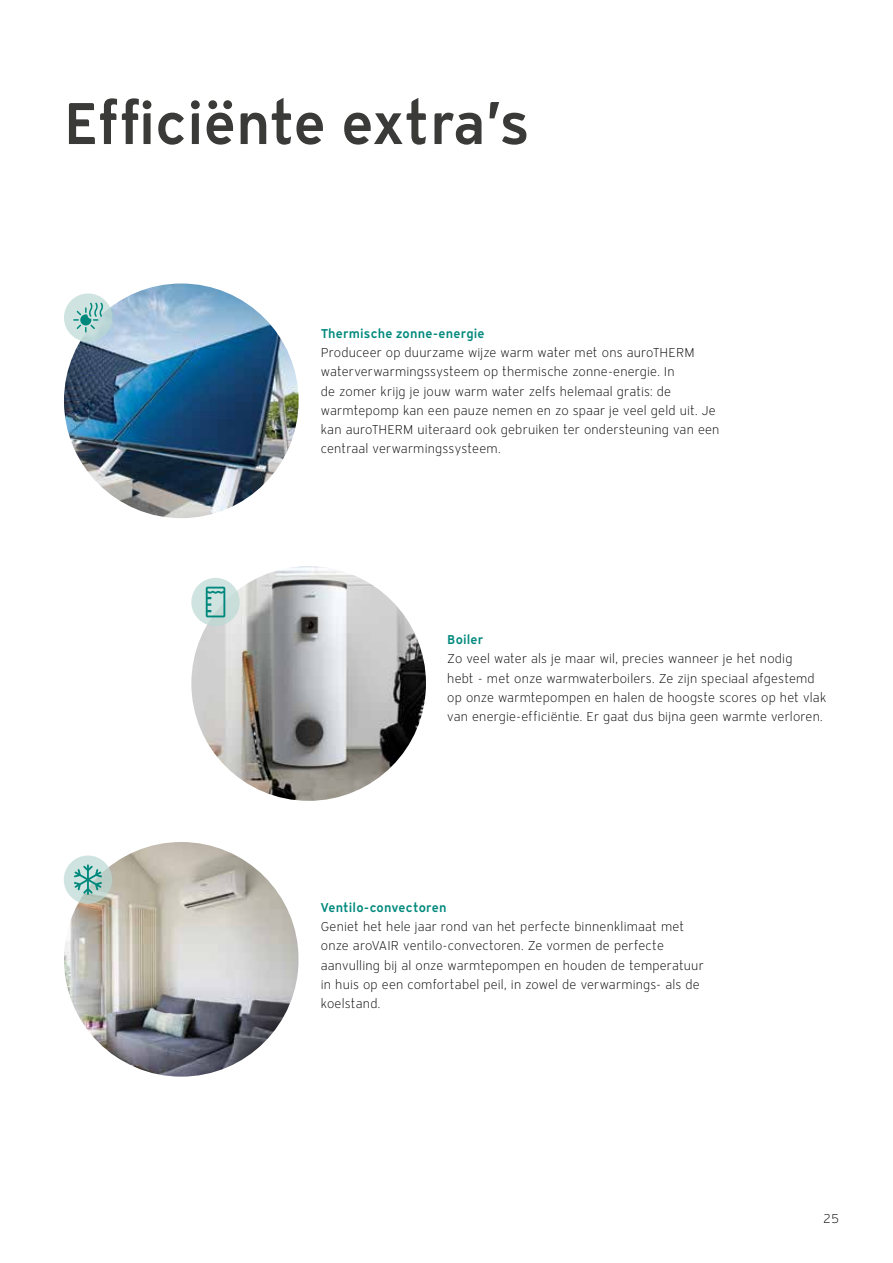
<style>
.page{position:relative;width:893px;height:1263px;background:#fff}
.page>*{position:absolute;margin:0;border:0;box-sizing:border-box;transform-origin:0 0}
.t1{font:600 58.5px "Vaillant 16";letter-spacing:-.015em;color:#3a3a39}
.t2{font:300 12.75px/19.2px "Vaillant 16";letter-spacing:.01em;color:#000}
.t3{font:600 12.75px "Vaillant 16";letter-spacing:.015em;color:#00897d}
</style>
<div class="page">
<img style="left:64px;top:283px;width:235px;height:235px;border-radius:117px">
<img style="left:64px;top:842px;width:235px;height:235px;border-radius:117px">
<img style="left:191px;top:566px;width:235px;height:235px;border-radius:117px">
<svg style="left:64px;top:293px;width:48px;height:49px"></svg>
<svg style="left:191px;top:578px;width:49px;height:48px"></svg>
<svg style="left:64px;top:855px;width:48px;height:49px"></svg>
<svg style="left:206px;top:587px;width:19px;height:30px"></svg>
<svg style="left:73px;top:303px;width:30px;height:29px"></svg>
<svg style="left:74px;top:864px;width:28px;height:31px"></svg>
<h1 class="t1" style="left:64px;top:84px;width:468px">Efficiënte extra’s</h1>
<p class="t3" style="left:321px;top:325px;width:165px">Thermische zonne-energie</p>
<p class="t2" style="left:321px;top:343px;width:400px">Produceer op duurzame wijze warm water met ons auroTHERM waterverwarmingssysteem op thermische zonne-energie. In<br>de zomer krijg je jouw warm water zelfs helemaal gratis: de warmtepomp kan een pauze nemen en zo spaar je veel geld uit. Je kan auroTHERM uiteraard ook gebruiken ter ondersteuning van een centraal verwarmingssysteem.</p>
<p class="t3" style="left:447px;top:631px;width:38px">Boiler</p>
<p class="t2" style="left:447px;top:649px;width:381px">Zo veel water als je maar wil, precies wanneer je het nodig<br>hebt - met onze warmwaterboilers. Ze zijn speciaal afgestemd op onze warmtepompen en halen de hoogste scores op het vlak van energie-efficiëntie. Er gaat dus bijna geen warmte verloren.</p>
<p class="t3" style="left:321px;top:899px;width:127px">Ventilo-convectoren</p>
<p class="t2" style="left:321px;top:917px;width:384px">Geniet het hele jaar rond van het perfecte binnenklimaat met onze aroVAIR ventilo-convectoren. Ze vormen de perfecte aanvulling bij al onze warmtepompen en houden de temperatuur in huis op een comfortabel peil, in zowel de verwarmings- als de koelstand.</p>
<p class="t2" style="left:823px;top:1209px;width:18px">25</p>
</div>
